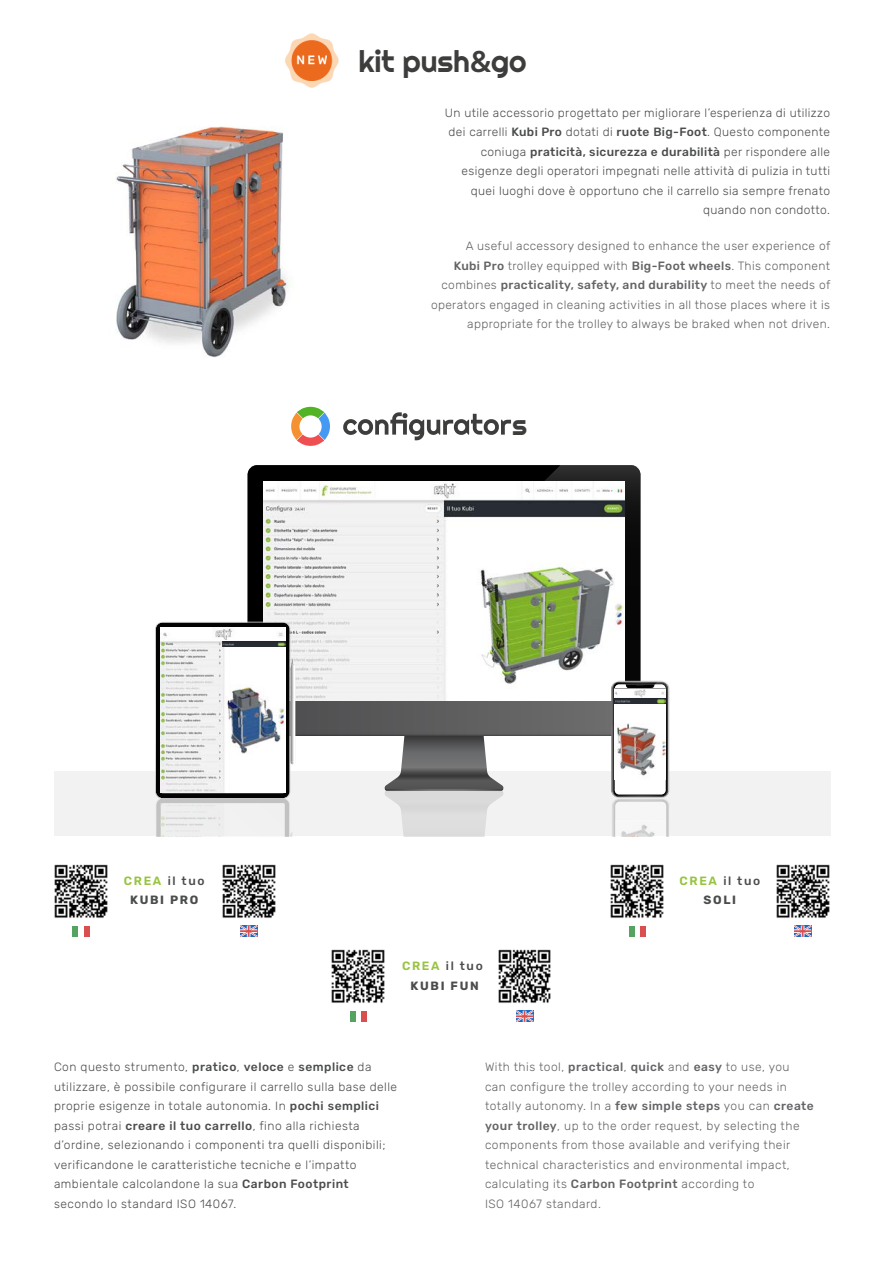
<style>
.page{position:relative;width:885px;height:1263px;background:#fff}
.page>*{position:absolute;margin:0;border:0;box-sizing:border-box;transform-origin:0 0}
.t1{font:30px "Righteous";letter-spacing:-.005em;color:#3d3d3c}
.t2{font:28.5px "Righteous";color:#3d3d3c}
.t3{font:300 12px/19.5px "Rubik";letter-spacing:.04em;color:#4b4c4d}
.t4{font:300 12px/19.5px "Rubik";letter-spacing:.03em;color:#636366}
.t5{font:700 12px/19.5px "Rubik";letter-spacing:.14em;color:#4b4c4d;text-align:center}
.t6{font:500 12px/19.5px "Rubik";color:#4b4c4d;text-align:center}
.s1{font-family:"Rubik";font-weight:500}
.s2{font-weight:500}
.s3{font-weight:600;color:#97c43f}
.s4{font-weight:700}
</style>
<div class="page">
<svg style="left:291px;top:407px;width:39px;height:39px"></svg>
<svg style="left:343px;top:412px;width:168px;height:28px"></svg>
<img style="left:116px;top:126px;width:174px;height:231px">
<img style="left:331px;top:949px;width:54px;height:54px">
<img style="left:54px;top:864px;width:54px;height:54px">
<img style="left:610px;top:864px;width:54px;height:54px">
<img style="left:498px;top:949px;width:53px;height:54px">
<img style="left:222px;top:864px;width:54px;height:54px">
<img style="left:776px;top:864px;width:53px;height:54px">
<img style="left:285px;top:33px;width:54px;height:55px">
<div style="left:54px;top:771px;width:776px;height:65px;background:#f2f2f2"></div>
<div style="left:247px;top:465px;width:393px;height:271px;background:#000;border-radius:9px"></div>
<svg style="left:325px;top:465px;width:315px;height:157px"></svg>
<img style="left:263px;top:482px;width:361px;height:140px">
<svg style="left:155px;top:622px;width:515px;height:214px"></svg>
<img style="left:160px;top:627px;width:125px;height:166px">
<img style="left:614px;top:688px;width:51px;height:91px">
<img style="left:614px;top:698px;width:51px;height:5px">
<img style="left:223px;top:641px;width:62px;height:6px">
<img style="left:161px;top:803px;width:124px;height:33px">
<img style="left:615px;top:821px;width:50px;height:15px">
<div style="left:84px;top:926px;width:5px;height:11px;background:#d94f4f"></div>
<div style="left:72px;top:926px;width:6px;height:11px;background:#54a361"></div>
<svg style="left:240px;top:926px;width:17px;height:11px"></svg>
<div style="left:361px;top:1011px;width:6px;height:11px;background:#d94f4f"></div>
<div style="left:350px;top:1011px;width:5px;height:11px;background:#54a361"></div>
<svg style="left:516px;top:1011px;width:17px;height:11px"></svg>
<div style="left:640px;top:926px;width:5px;height:11px;background:#d94f4f"></div>
<div style="left:628px;top:926px;width:6px;height:11px;background:#54a361"></div>
<svg style="left:794px;top:926px;width:17px;height:11px"></svg>
<h1 class="t1" style="left:358px;top:42px;width:170px">kit push<span class="s1">&amp;</span>go</h1>
<p class="t3" style="left:445px;top:103px;width:386px;text-align:right">Un utile accessorio progettato per migliorare l’esperienza di utilizzo dei carrelli <span class="s2">Kubi Pro</span> dotati di <span class="s2">ruote Big-Foot</span>. Questo componente coniuga <span class="s2">praticità, sicurezza e durabilità</span> per rispondere alle esigenze degli operatori impegnati nelle attività di pulizia in tutti quei luoghi dove è opportuno che il carrello sia sempre frenato quando non condotto.</p>
<p class="t4" style="left:431px;top:236px;width:401px;text-align:right">A useful accessory designed to enhance the user experience of<br><span class="s2">Kubi Pro</span> trolley equipped with <span class="s2">Big-Foot wheels</span>. This component combines <span class="s2">practicality, safety, and durability</span> to meet the needs of operators engaged in cleaning activities in all those places where it is appropriate for the trolley to always be braked when not driven.</p>
<p class="t5" style="left:124px;top:871px;width:82px"><span class="s3">CREA</span> <span class="s2">il tuo<br></span>KUBI PRO</p>
<h2 class="t2" style="left:512px;top:407px;width:16px">s</h2>
<p class="t5" style="left:402px;top:956px;width:82px"><span class="s3">CREA</span> <span class="s2">il tuo<br></span>KUBI FUN</p>
<p class="t6" style="left:679px;top:871px;width:82px"><span class="s3">CREA</span> il tuo<br><span class="s4">SOLI</span></p>
<p class="t3" style="left:54px;top:1057px;width:344px">Con questo strumento, <span class="s2">pratico</span>, <span class="s2">veloce</span> e <span class="s2">semplice</span> da utilizzare, è possibile configurare il carrello sulla base delle proprie esigenze in totale autonomia. In <span class="s2">pochi semplici </span>passi potrai <span class="s2">creare il tuo carrello</span>, fino alla richiesta d’ordine, selezionando i componenti tra quelli disponibili; verificandone le caratteristiche tecniche e l’impatto ambientale calcolandone la sua <span class="s2">Carbon Footprint </span>secondo lo standard ISO 14067.</p>
<p class="t4" style="left:485px;top:1057px;width:330px">With this tool, <span class="s2">practical</span>, <span class="s2">quick</span> and <span class="s2">easy</span> to use, you<br>can configure the trolley according to your needs in totally autonomy. In a <span class="s2">few simple steps</span> you can <span class="s2">create your trolley</span>, up to the order request, by selecting the components from those available and verifying their technical characteristics and environmental impact, calculating its <span class="s2">Carbon Footprint</span> according to<br>ISO 14067 standard.</p>
</div>
